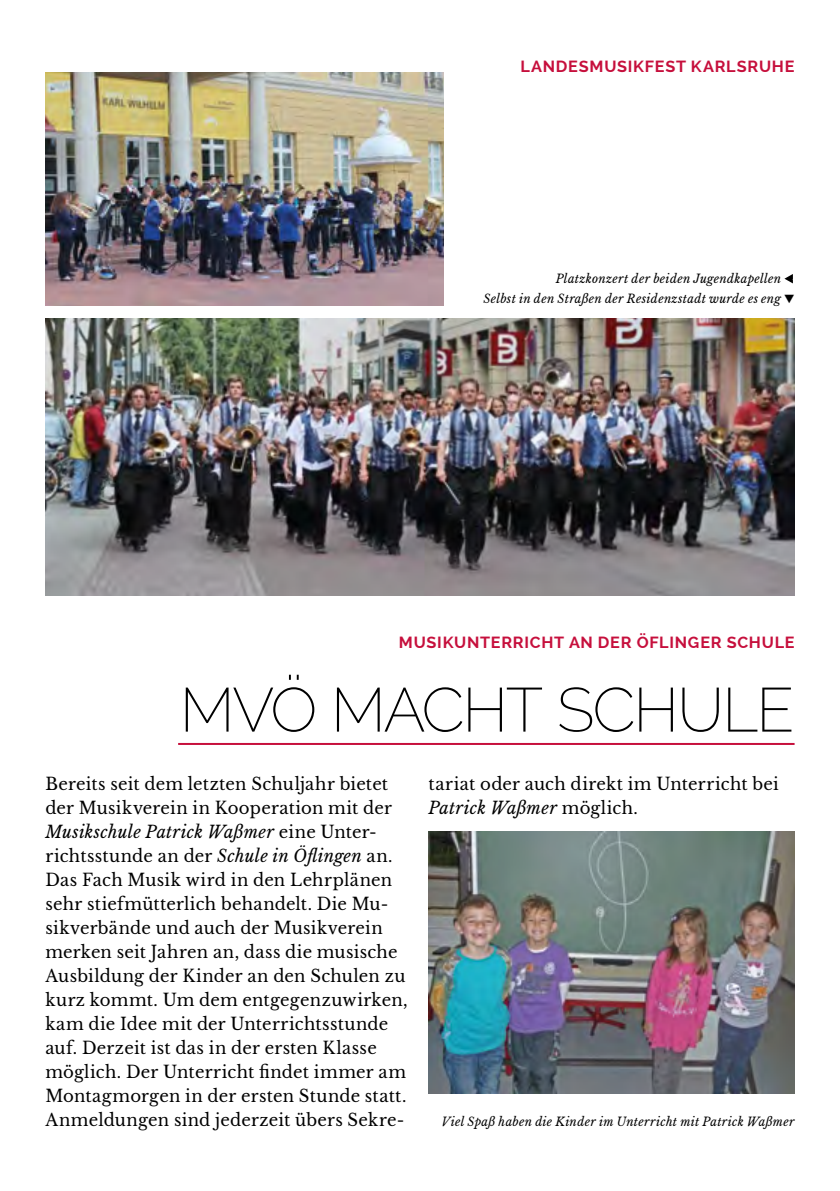
<style>
.page{position:relative;width:840px;height:1191px;background:#fff}
.page>*{position:absolute;margin:0;border:0;box-sizing:border-box;transform-origin:0 0}
.t1{font:200 62px "Raleway";letter-spacing:-.04em;color:#000}
.t2{font:17px/24px "Libre Baskerville";letter-spacing:.015em;color:#000}
.t3{font:700 16.2px "Raleway";letter-spacing:.045em;color:#c60f3c}
.t4{font:italic 12px/20px "Libre Baskerville";letter-spacing:.03em;color:#000;text-align:right}
.s1{color:#fff}
.s2{font-style:italic}
</style>
<div class="page">
<svg style="left:784px;top:274px;width:8px;height:9px"></svg>
<hr style="left:178px;top:743px;width:616px;height:2px;background:#c60f3c">
<img style="left:428px;top:831px;width:366px;height:262px">
<img style="left:45px;top:319px;width:749px;height:276px">
<img style="left:45px;top:72px;width:398px;height:233px">
<p class="t3" style="left:520px;top:57px;width:275px">LANDESMUSIKFEST KARLSRUHE</p>
<p class="t4" style="left:483px;top:269px;width:312px">Platzkonzert der beiden Jugendkapellen <span class="s1">-<br></span>Selbst in den Straßen der Residenzstadt wurde es eng ▼</p>
<p class="t3" style="left:398px;top:633px;width:397px">MUSIKUNTERRICHT AN DER ÖFLINGER SCHULE</p>
<h1 class="t1" style="left:179px;top:673px;width:616px">MVÖ MACHT SCHULE</h1>
<p class="t2" style="left:45px;top:771px;width:363px">Bereits seit dem letzten Schuljahr bietet der Musikverein in Kooperation mit der <span class="s2">Musikschule Patrick Waßmer</span> eine Unter&shy;richtsstunde an der <span class="s2">Schule in Öflingen</span> an.<br>Das Fach Musik wird in den Lehrplänen sehr stiefmütterlich behandelt. Die Mu&shy;sikverbände und auch der Musikverein merken seit Jahren an, dass die musische Ausbildung der Kinder an den Schulen zu kurz kommt. Um dem entgegenzuwirken, kam die Idee mit der Unterrichtsstunde auf. Derzeit ist das in der ersten Klasse möglich. Der Unterricht findet immer am Montagmorgen in der ersten Stunde statt.<br>Anmeldungen sind jederzeit übers Sekre-</p>
<p class="t2" style="left:428px;top:771px;width:351px">tariat oder auch direkt im Unterricht bei<br><span class="s2">Patrick Waßmer</span> möglich.</p>
<p class="t4" style="left:441px;top:1111px;width:354px">Viel Spaß haben die Kinder im Unterricht mit Patrick Waßmer</p>
</div>
